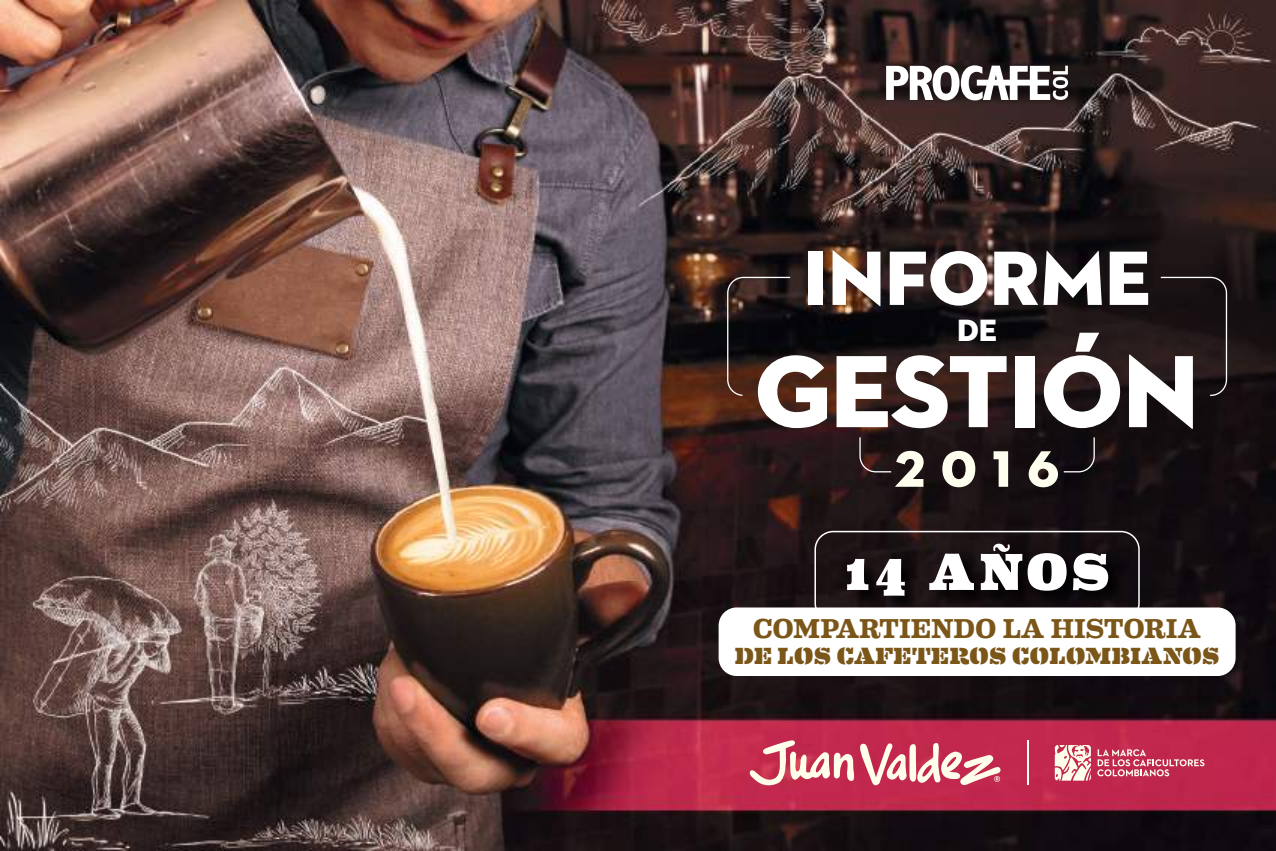
<style>
.page{position:relative;width:1276px;height:851px;background:#fff}
.page>*{position:absolute;margin:0;border:0;box-sizing:border-box;transform-origin:0 0}
.t1{font:104.4px "Neutraface 2 Display Titling";color:#fff}
.t2{font:78.3px "Neutraface 2 Display Titling";color:#fff}
.t3{font:900 52.2px "Eames Century Modern";letter-spacing:.08em;color:#fff}
.t4{font:52.2px "Neutraface 2 Display Titling";color:#fefeee}
.t5{font:31.35px "Neutraface 2 Display Titling";color:#fff}
.t6{font:700 27.45px "Eames Century Modern";letter-spacing:-.01em;color:#7b5619}
.t7{font:23.55px "Eames Century Modern Stencil";letter-spacing:-.01em;color:#7b5619}
</style>
<div class="page">
<img style="left:0;top:0;width:1275px;height:850px">
<svg style="left:886px;top:65px;width:182px;height:35px"></svg>
<svg style="left:1054px;top:777px;width:37px;height:3px"></svg>
<hr style="left:1027px;top:740px;width:1px;height:45px;background:#fffeeb">
<svg style="left:749px;top:740px;width:251px;height:45px;background:#d15d73"></svg>
<img style="left:764px;top:539px;width:443px;height:238px">
<div style="left:814px;top:530px;width:325px;height:92px;border:2px solid #fff;border-radius:18px"></div>
<div style="left:718px;top:607px;width:517px;height:69px;background:#fff;border-radius:18px"></div>
<svg style="left:1160px;top:277px;width:67px;height:119px;background:#231a1c"></svg>
<svg style="left:727px;top:277px;width:63px;height:119px;background:#2e1e1b"></svg>
<svg style="left:1063px;top:437px;width:31px;height:35px"></svg>
<svg style="left:859px;top:437px;width:32px;height:35px"></svg>
<h2 class="t2" style="left:804px;top:229px;width:348px">INFORME</h2>
<h3 class="t5" style="left:957px;top:310px;width:41px">DE</h3>
<h1 class="t1" style="left:755px;top:326px;width:445px">GESTIÓN</h1>
<h3 class="t4" style="left:895px;top:436px;width:166px">2016</h3>
<h3 class="t3" style="left:845px;top:531px;width:265px">14 AÑOS</h3>
<p class="t6" style="left:752px;top:608px;width:450px">COMPARTIENDO LA HISTORIA</p>
<p class="t7" style="left:734px;top:641px;width:487px">DE LOS CAFETEROS COLOMBIANOS</p>
</div>
